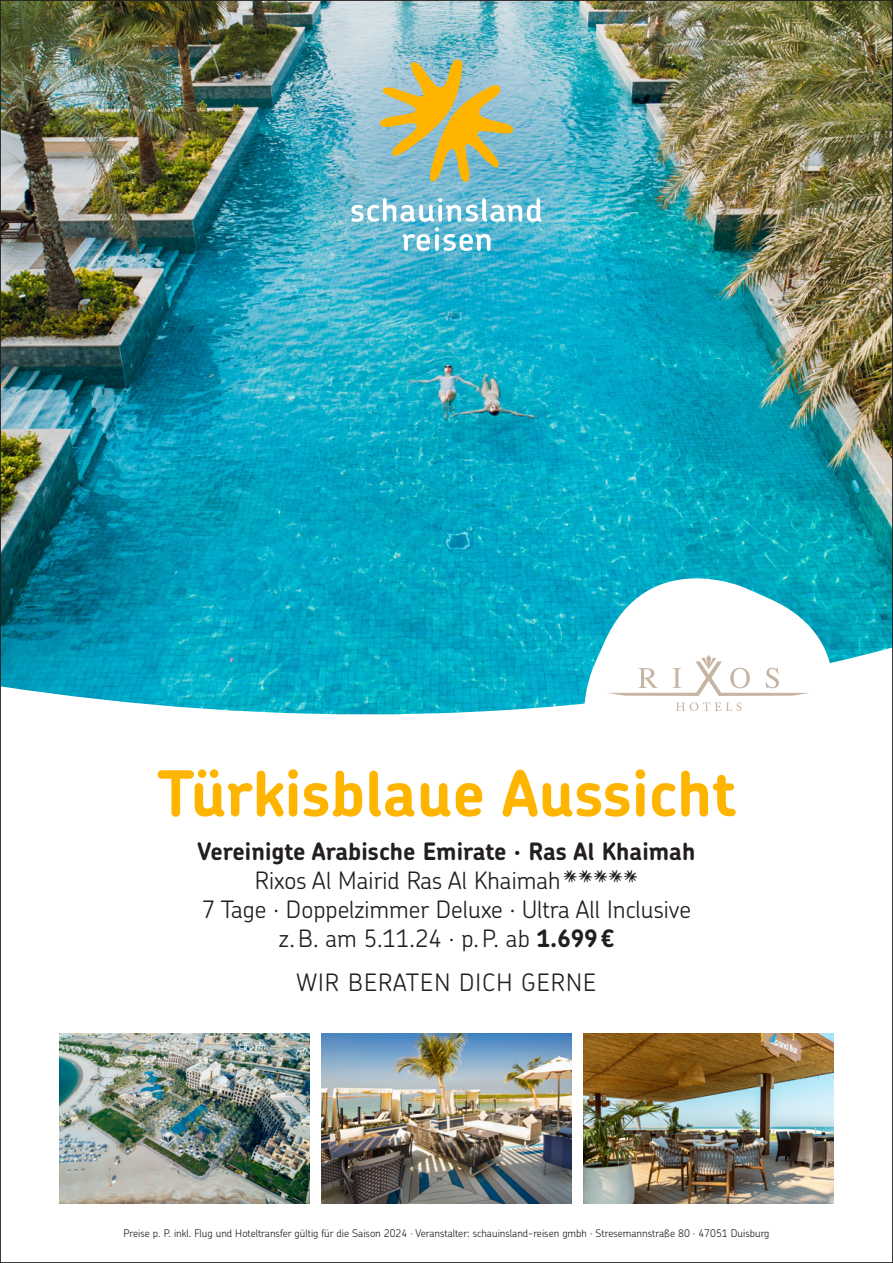
<style>
.page{position:relative;width:893px;height:1263px;background:#fff}
.page>*{position:absolute;margin:0;border:0;box-sizing:border-box;transform-origin:0 0}
.t1{font:700 63px "Chevin Pro";color:#ffb400}
.t2{font:300 24px/28.8px "Chevin Pro";color:#231f20;text-align:center}
.t3{font:300 24px "Chevin Pro";letter-spacing:.04em;color:#231f20}
.t4{font:300 10.5px "Chevin Pro";color:#231f20}
.s1{font-weight:700}
.s2{font-family:"Schauinsland PI New";font-weight:400}
</style>
<div class="page">
<img style="left:2px;top:2px;width:889px;height:713px">
<svg style="left:550px;top:544px;width:317px;height:171px;background:#1db3c8"></svg>
<svg style="left:562px;top:556px;width:294px;height:159px"></svg>
<svg style="left:607px;top:655px;width:203px;height:41px"></svg>
<svg style="left:676px;top:702px;width:66px;height:9px"></svg>
<img style="left:584px;top:1033px;width:249px;height:170px">
<img style="left:322px;top:1033px;width:249px;height:170px">
<svg style="left:309px;top:9px;width:275px;height:316px;background:#62b9cf"></svg>
<svg style="left:377px;top:59px;width:137px;height:123px;background:#b4ba86"></svg>
<svg style="left:351px;top:198px;width:191px;height:53px"></svg>
<img style="left:60px;top:1033px;width:249px;height:170px">
<h1 class="t1" style="left:157px;top:752px;width:581px">Türkisblaue Aussicht</h1>
<p class="t2" style="left:198px;top:836px;width:499px"><span class="s1">Vereinigte Arabische Emirate · Ras Al Khaimah </span>Rixos Al Mairid Ras Al Khaimah<span class="s2">*****<br></span>7 Tage · Doppelzimmer Deluxe · Ultra All Inclusive z.B. am 5.11.24 · p.P. ab <span class="s1">1.699€</span></p>
<p class="t3" style="left:297px;top:966px;width:301px">WIR BERATEN DICH GERNE</p>
<p class="t4" style="left:123px;top:1226px;width:648px">Preise p. P. inkl. Flug und Hoteltransfer gültig für die Saison 2024 · Veranstalter: schauinsland-reisen gmbh · Stresemannstraße 80 · 47051 Duisburg</p>
</div>
